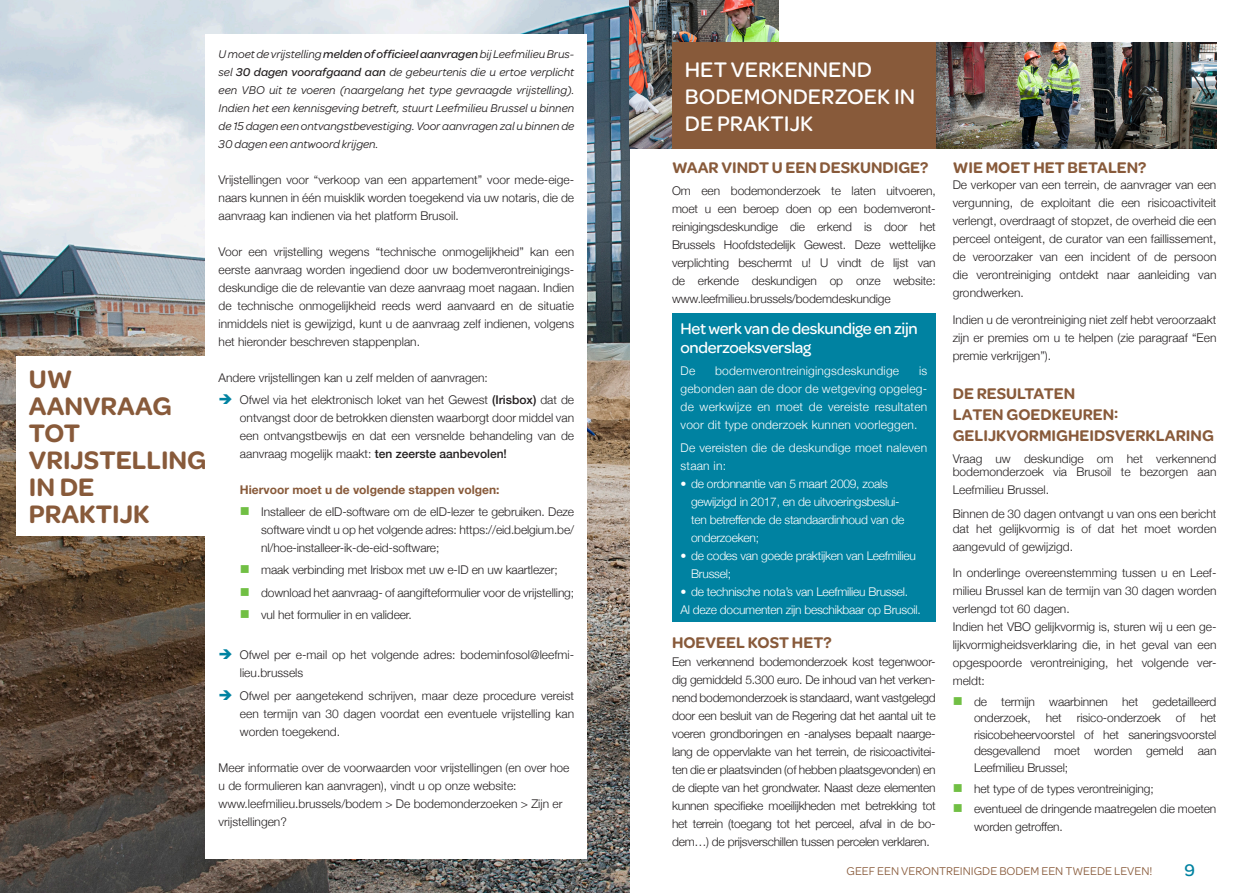
<style>
.page{position:relative;width:1259px;height:893px;background:#fff}
.page>*{position:absolute;margin:0;border:0;box-sizing:border-box;transform-origin:0 0}
.GRAND_TITRE{font:600 27px/27px "Omnes";color:#885a3a}
.GRAND_TITRE-2{font:500 22.5px/27px "Omnes";color:#fff}
.t1{font:500 18px "Omnes";color:#0082a1}
.INTERTIRE_1{font:600 16.5px/21px "Omnes";color:#885a3a}
.titre_encadre_bleu{font:500 16.5px/19.5px "Omnes";letter-spacing:-.02em;color:#fff}
.Texte_Normal__body{font:600 16.5px "Omnes";color:#885a3a}
.Texte_Normal__body-2{font:300 12px/18px "Helvetica Neue";letter-spacing:-.01em;color:#231f20;text-align:justify}
.INTERTIRE_1-2{font:300 12px/18px "Helvetica Neue";color:#231f20;text-align:justify}
.Texte_Normal__body-3{font:italic 12px/18px "Omnes";color:#231f20;text-align:justify}
.Texte_Normal__body-4{font:300 12px/18px "Helvetica Neue";letter-spacing:-.02em;color:#fff}
.Texte_Normal__Body{font:300 12px/18px "Helvetica Neue";color:#231f20}
.Texte_Normal__body-5{font:300 12px/18px "Helvetica Neue";letter-spacing:.02em;color:#fff}
.t2{font:12px "Omnes";color:#885a3a}
.Body{font:300 12px "Helvetica Neue";letter-spacing:-.02em;color:#fff}
.INTERTITRE_3_-_No_Ce{font:700 12px "Helvetica Neue";color:#885a3a}
.s1{font-weight:500}
.s2{color:#0082a1}
</style>
<div class="page">
<img style="left:0;top:0;width:629px;height:893px">
<div style="left:16px;top:357px;width:232px;height:179px;background:#fff"></div>
<div style="left:206px;top:34px;width:381px;height:825px;background:#fff"></div>
<img style="left:629px;top:0;width:149px;height:149px">
<img style="left:935px;top:43px;width:281px;height:106px">
<div style="left:672px;top:43px;width:263px;height:106px;background:#885a3a"></div>
<div style="left:672px;top:314px;width:263px;height:308px;background:#0082a1"></div>
<p class="GRAND_TITRE" style="left:29px;top:364px;width:45px">UW</p>
<p class="GRAND_TITRE" style="left:29px;top:391px;width:145px">AANVRAAG</p>
<p class="GRAND_TITRE" style="left:29px;top:418px;width:179px">TOT<br>VRIJSTELLING<br>IN DE</p>
<p class="GRAND_TITRE" style="left:29px;top:499px;width:122px">PRAKTIJK</p>
<p class="Texte_Normal__body-3" style="left:219px;top:44px;width:357px">U moet de vrijstelling <span class="s1">melden of officieel aanvragen</span> bij Leefmilieu Brus&shy;sel <span class="s1">30 dagen voorafgaand aan</span> de gebeurtenis die u ertoe verplicht een VBO uit te voeren (naargelang het type gevraagde vrijstelling).<br>Indien het een kennisgeving betreft, stuurt Leefmilieu Brussel u binnen de 15 dagen een ontvangstbevestiging. Voor aanvragen zal u binnen de 30 dagen een antwoord krijgen.</p>
<p class="Texte_Normal__body-2" style="left:219px;top:170px;width:357px">Vrijstellingen voor “verkoop van een appartement” voor mede-eige&shy;naars kunnen in één muisklik worden toegekend via uw notaris, die de aanvraag kan indienen via het platform Brusoil.</p>
<p class="Texte_Normal__body-2" style="left:219px;top:242px;width:357px">Voor een vrijstelling wegens “technische onmogelijkheid” kan een eerste aanvraag worden ingediend door uw bodemverontreinigings&shy;deskundige die de relevantie van deze aanvraag moet nagaan. Indien de technische onmogelijkheid reeds werd aanvaard en de situatie inmiddels niet is gewijzigd, kunt u de aanvraag zelf indienen, volgens het hieronder beschreven stappenplan.</p>
<p class="Texte_Normal__body-2" style="left:219px;top:368px;width:271px">Andere vrijstellingen kan u zelf melden of aanvragen:</p>
<p class="Texte_Normal__body-2" style="left:240px;top:390px;width:336px;text-indent:-21px"><span class="s2">➔</span> Ofwel via het elektronisch loket van het Gewest <span class="s1">(Irisbox)</span> dat de ontvangst door de betrokken diensten waarborgt door middel van een ontvangstbewijs en dat een versnelde behandeling van de aanvraag mogelijk maakt: <span class="s1">ten zeerste aanbevolen!</span></p>
<p class="INTERTITRE_3_-_No_Ce" style="left:240px;top:480px;width:261px">Hiervoor moet u de volgende stappen volgen:</p>
<p class="Texte_Normal__body-2" style="left:261px;top:502px;width:314px">Installeer de eID-software om de eID-lezer te gebruiken. Deze software vindt u op het volgende adres: https://eid.belgium.be/ nl/hoe-installeer-ik-de-eid-software;</p>
<p class="Texte_Normal__body-2" style="left:261px;top:560px;width:298px">maak verbinding met Irisbox met uw e-ID en uw kaartlezer;</p>
<p class="Texte_Normal__body-2" style="left:261px;top:583px;width:314px">download het aanvraag- of aangifteformulier voor de vrijstelling;</p>
<p class="Texte_Normal__body-2" style="left:261px;top:605px;width:152px">vul het formulier in en valideer.</p>
<p class="Texte_Normal__body-2" style="left:240px;top:645px;width:336px;text-indent:-21px"><span class="s2">➔</span> Ofwel per e-mail op het volgende adres: bodeminfosol@leefmi&shy;lieu.brussels</p>
<p class="Texte_Normal__body-2" style="left:240px;top:685px;width:336px;text-indent:-21px"><span class="s2">➔</span> Ofwel per aangetekend schrijven, maar deze procedure vereist een termijn van 30 dagen voordat een eventuele vrijstelling kan worden toegekend.</p>
<p class="Texte_Normal__Body" style="left:219px;top:757px;width:352px">Meer informatie over de voorwaarden voor vrijstellingen (en over hoe u de formulieren kan aanvragen), vindt u op onze website:</p>
<p class="Texte_Normal__Body" style="left:219px;top:793px;width:345px">www.leefmilieu.brussels/bodem &gt; De bodemonderzoeken &gt; Zijn er vrijstellingen?</p>
<p class="GRAND_TITRE-2" style="left:685px;top:54px;width:232px">HET VERKENNEND<br>BODEMONDERZOEK IN<br>DE PRAKTIJK</p>
<p class="INTERTIRE_1" style="left:672px;top:156px;width:258px">WAAR VINDT U EEN DESKUNDIGE?</p>
<p class="INTERTIRE_1-2" style="left:672px;top:181px;width:265px">Om een bodemonderzoek te laten uitvoeren, moet u een beroep doen op een bodemveront&shy;reinigingsdeskundige die erkend is door het Brussels Hoofdstedelijk Gewest. Deze wettelijke verplichting beschermt u! U vindt de lijst van de erkende deskundigen op onze website: www.leefmilieu.brussels/bodemdeskundige</p>
<p class="titre_encadre_bleu" style="left:680px;top:317px;width:239px">Het werk van de deskundige en zijn onderzoeksverslag</p>
<p class="Texte_Normal__body-4" style="left:680px;top:361px;width:16px">De</p>
<p class="Texte_Normal__body-5" style="left:715px;top:361px;width:186px">bodemverontreinigingsdeskundige</p>
<p class="Texte_Normal__body-4" style="left:680px;top:361px;width:248px;text-align:justify;text-indent:238px">is gebonden aan de door de wetgeving opgeleg&shy;de werkwijze en moet de vereiste resultaten voor dit type onderzoek kunnen voorleggen.</p>
<p class="Texte_Normal__body-5" style="left:680px;top:437px;width:248px">De vereisten die de deskundige moet naleven staan in:</p>
<p class="Texte_Normal__body-4" style="left:691px;top:473px;width:215px;text-indent:-11px">• de ordonnantie van 5 maart 2009, zoals gewijzigd in 2017, en de uitvoeringsbeslui&shy;ten betreffende de standaardinhoud van de onderzoeken;</p>
<p class="Texte_Normal__body-4" style="left:691px;top:545px;width:226px;text-indent:-11px">• de codes van goede praktijken van Leefmilieu<br>Brussel;</p>
<p class="Texte_Normal__body-4" style="left:680px;top:581px;width:229px">• de technische nota’s van Leefmilieu Brussel.</p>
<p class="Body" style="left:680px;top:600px;width:242px">Al deze documenten zijn beschikbaar op Brusoil.</p>
<p class="Texte_Normal__body" style="left:672px;top:630px;width:161px">HOEVEEL KOST HET?</p>
<p class="Texte_Normal__body-2" style="left:672px;top:651px;width:265px">Een verkennend bodemonderzoek kost tegenwoor&shy;dig gemiddeld 5.300 euro. De inhoud van het verken&shy;nend bodemonderzoek is standaard, want vastgelegd door een besluit van de Regering dat het aantal uit te voeren grondboringen en -analyses bepaalt naarge&shy;lang de oppervlakte van het terrein, de risicoactivitei&shy;ten die er plaatsvinden (of hebben plaatsgevonden) en de diepte van het grondwater. Naast deze elementen kunnen specifieke moeilijkheden met betrekking tot het terrein (toegang tot het perceel, afval in de bo&shy;dem…) de prijsverschillen tussen percelen verklaren.</p>
<p class="INTERTIRE_1" style="left:952px;top:156px;width:195px">WIE MOET HET BETALEN?</p>
<p class="INTERTIRE_1-2" style="left:952px;top:175px;width:265px">De verkoper van een terrein, de aanvrager van een vergunning, de exploitant die een risicoactiviteit verlengt, overdraagt of stopzet, de overheid die een perceel onteigent, de curator van een faillissement, de veroorzaker van een incident of de persoon die verontreiniging ontdekt naar aanleiding van grondwerken.</p>
<p class="Texte_Normal__body-2" style="left:952px;top:309px;width:265px">Indien u de verontreiniging niet zelf hebt veroorzaakt zijn er premies om u te helpen (zie paragraaf “Een premie verkrijgen”).</p>
<p class="INTERTIRE_1" style="left:952px;top:382px;width:263px">DE RESULTATEN<br>LATEN GOEDKEUREN:<br>GELIJKVORMIGHEIDSVERKLARING</p>
<p class="INTERTIRE_1-2" style="left:952px;top:451px;width:265px;line-height:13.5px">Vraag uw deskundige om het verkennend bodemonderzoek via Brusoil te bezorgen aan</p>
<p class="INTERTIRE_1-2" style="left:952px;top:480px;width:98px">Leefmilieu Brussel.</p>
<p class="INTERTIRE_1-2" style="left:952px;top:505px;width:265px;line-height:15px">Binnen de 30 dagen ontvangt u van ons een bericht dat het gelijkvormig is of dat het moet worden</p>
<p class="INTERTIRE_1-2" style="left:952px;top:536px;width:122px">aangevuld of gewijzigd.</p>
<p class="Texte_Normal__body-2" style="left:952px;top:563px;width:265px">In onderlinge overeenstemming tussen u en Leef&shy;milieu Brussel kan de termijn van 30 dagen worden verlengd tot 60 dagen.</p>
<p class="Texte_Normal__body-2" style="left:952px;top:617px;width:265px">Indien het VBO gelijkvormig is, sturen wij u een ge&shy;lijkvormigheidsverklaring die, in het geval van een opgespoorde verontreiniging, het volgende ver&shy;meldt:</p>
<p class="Texte_Normal__body-2" style="left:974px;top:692px;width:244px;line-height:16.5px">de termijn waarbinnen het gedetailleerd onderzoek,</p>
<p class="Texte_Normal__body-2" style="left:974px;top:709px;width:244px;line-height:16.5px;text-indent:226px">het risicobeheervoorstel of het saneringsvoorstel desgevallend moet worden gemeld aan Leefmilieu Brussel;</p>
<p class="Texte_Normal__body-2" style="left:974px;top:779px;width:181px">het type of de types verontreiniging;</p>
<p class="Texte_Normal__body-2" style="left:974px;top:799px;width:244px">eventueel de dringende maatregelen die moeten worden getroffen.</p>
<p class="Texte_Normal__body-2" style="left:1045px;top:708px;width:17px">het</p>
<p class="Texte_Normal__body-2" style="left:1076px;top:708px;width:85px">risico-onderzoek</p>
<p class="Texte_Normal__body-2" style="left:1175px;top:708px;width:11px">of</p>
<p class="t2" style="left:846px;top:862px;width:307px">GEEF EEN VERONTREINIGDE BODEM EEN TWEEDE LEVEN!</p>
<h3 class="t1" style="left:1184px;top:858px;width:12px">9</h3>
</div>
